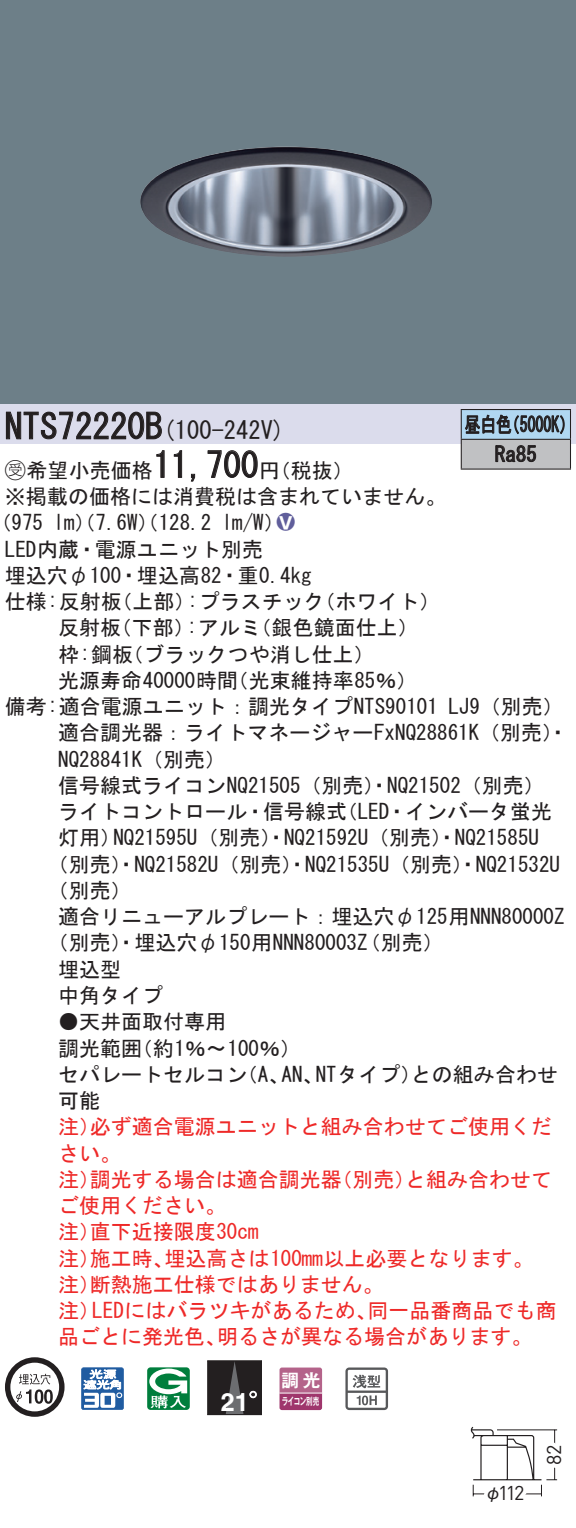
<style>
.page{position:relative;width:576px;height:1528px;background:#fff}
.page>*{position:absolute;margin:0;border:0;box-sizing:border-box;transform-origin:0 0}
.t1{font:35px "MS Gothic";color:#231f20}
.t2{font:700 25.2px "Helvetica LT Std";color:#fff}
.t3{font:24.5px "MS Gothic";color:#231f20}
.t4{font:21px/26.2px "MS Gothic";color:#231f20}
.t5{font:21px/26.2px "MS Gothic";color:#ee2928}
.t6{font:21px/29.8px "MS Gothic";color:#231f20;scale:.75 1}
.t7{font:21px "Ford Classification 1";color:#605e9b}
.t8{font:19.95px "DINOT";color:#231f20}
.t9{font:17.5px "Gothic MB101 Pro De Bold 90 pv RKSJ H";color:#fff}
.t10{font:17.5px "Gothic BBB Pro Medium 90 pv RKSJ H";color:#231f20}
.t11{font:10.15px "Gothic MB101 Pro De Bold 90 pv RKSJ H";letter-spacing:-.05em;color:#fff;scale:.65 1}
.s1{font-size:35px}
.s2{font-family:"Ford Classification 1"}
.s3{color:#fff}
</style>
<div class="page">
<div style="left:0;top:0;width:575px;height:404px;background:#6d7f88"></div>
<img style="left:140px;top:147px;width:292px;height:110px">
<div style="left:0;top:404px;width:575px;height:40px;background:#dbdcec"></div>
<svg style="left:6px;top:411px;width:156px;height:29px"></svg>
<svg style="left:156px;top:450px;width:9px;height:28px"></svg>
<svg style="left:173px;top:450px;width:9px;height:28px"></svg>
<svg style="left:190px;top:473px;width:6px;height:9px"></svg>
<svg style="left:207px;top:450px;width:51px;height:28px"></svg>
<svg style="left:5px;top:1357px;width:59px;height:59px"></svg>
<svg style="left:44px;top:1389px;width:9px;height:14px"></svg>
<svg style="left:81px;top:1367px;width:43px;height:42px"></svg>
<svg style="left:147px;top:1367px;width:43px;height:42px"></svg>
<div style="left:207px;top:1360px;width:54px;height:54px;background:#231f20"></div>
<svg style="left:226px;top:1362px;width:17px;height:50px"></svg>
<div style="left:207px;top:1360px;width:55px;height:54px;border:1px solid #231f20"></div>
<svg style="left:249px;top:1390px;width:8px;height:8px"></svg>
<svg style="left:279px;top:1367px;width:43px;height:43px;background:#ae5883"></svg>
<hr style="left:279px;top:1392px;width:43px;height:1px;background:#fff">
<svg style="left:345px;top:1367px;width:43px;height:43px"></svg>
<div style="left:461px;top:409px;width:109px;height:30px;background:#b0d7f1"></div>
<div style="left:461px;top:439px;width:109px;height:30px;background:#c0c1c3"></div>
<hr style="left:460px;top:409px;width:110px;height:1px;background:#231f20">
<hr style="left:569px;top:410px;width:2px;height:29px;background:#231f20">
<hr style="left:460px;top:439px;width:110px;height:1px;background:#231f20">
<hr style="left:569px;top:440px;width:2px;height:28px;background:#231f20">
<hr style="left:460px;top:468px;width:110px;height:2px;background:#231f20">
<svg style="left:460px;top:410px;width:104px;height:58px"></svg>
<svg style="left:470px;top:1426px;width:88px;height:71px"></svg>
<h1 class="t1" style="left:5px;top:409px;width:142px">NTS72220</h1>
<p class="t3" style="left:145px;top:418px;width:141px">(<span class="s1">B</span> 100-242 (V</p>
<h1 class="t1" style="left:153px;top:447px;width:106px">11,700</h1>
<p class="t4" style="left:5px;top:457px;width:442px"><span class="s2">B</span>希望小売価格<br>※掲載の価格には消費税は含まれていません。</p>
<p class="t7" style="left:277px;top:511px;width:19px">2<span class="s3">8</span></p>
<p class="t4" style="left:259px;top:457px;width:96px">（円税抜(</p>
<p class="t4" style="left:222px;top:509px;width:64px">l m (W/</p>
<p class="t4" style="left:5px;top:509px;width:308px;text-indent:-14px">（975<br>LED内蔵・電源ユニット別売<br>埋込穴φ100・埋込高82・重0.4kg</p>
<p class="t4" style="left:54px;top:509px;width:159px">lm）（7.6 ）（W 128.2</p>
<p class="t4" style="left:5px;top:588px;width:118px">仕様:反射板</p>
<p class="t4" style="left:111px;top:588px;width:85px">（上部）</p>
<p class="t4" style="left:187px;top:588px;width:139px">:プラスチック</p>
<p class="t4" style="left:314px;top:588px;width:127px">（ホワイト(</p>
<p class="t4" style="left:58px;top:614px;width:65px">反射板</p>
<p class="t4" style="left:111px;top:614px;width:85px">（下部）</p>
<p class="t4" style="left:187px;top:614px;width:76px">:アルミ</p>
<p class="t4" style="left:250px;top:614px;width:169px">（銀色鏡面仕上(</p>
<p class="t4" style="left:122px;top:641px;width:254px">（ブラックつや消し仕上(</p>
<p class="t4" style="left:58px;top:641px;width:76px">枠:鋼板</p>
<p class="t4" style="left:58px;top:667px;width:181px">光源寿命40000時間</p>
<p class="t4" style="left:227px;top:667px;width:191px">（光束維持率85％(</p>
<p class="t6" style="left:494px;top:409px;width:57px;text-indent:-30px">昼白色<br>Ra85</p>
<p class="t6" style="left:504px;top:409px;width:96px">（5000 (K</p>
<p class="t4" style="left:5px;top:693px;width:434px">備考:適合電源ユニット：調光タイプNTS90101</p>
<p class="t4" style="left:58px;top:719px;width:511px">適合調光器：ライトマネージャーFxNQ28861 （K 別売・(</p>
<p class="t4" style="left:58px;top:746px;width:169px">NQ28841 （K 別売(</p>
<p class="t4" style="left:58px;top:772px;width:488px">信号線式ライコンNQ21505（別売）・NQ21502（別売(</p>
<p class="t4" style="left:336px;top:798px;width:217px">（LED・インバータ蛍光</p>
<p class="t4" style="left:448px;top:693px;width:117px">LJ （9 別売(</p>
<p class="t4" style="left:113px;top:798px;width:427px;text-indent:-55px">ライトコントロール・信号線式<br>NQ21595 （U 別売）・NQ21592 （U 別売）・NQ21585U</p>
<p class="t4" style="left:58px;top:824px;width:64px">灯用）</p>
<p class="t4" style="left:48px;top:851px;width:513px">（別売）・NQ21582 （U 別売）・NQ21535 （U 別売）・NQ21532U</p>
<p class="t4" style="left:48px;top:877px;width:86px">（別売(</p>
<p class="t4" style="left:58px;top:903px;width:507px">適合リニューアルプレート：埋込穴φ125用NNN80000Z</p>
<p class="t4" style="left:48px;top:929px;width:397px">（別売）・埋込穴φ150用NNN80003（Z 別売(</p>
<p class="t4" style="left:58px;top:956px;width:65px">埋込型</p>
<p class="t4" style="left:58px;top:982px;width:106px">中角タイプ</p>
<p class="t4" style="left:132px;top:1008px;width:171px;text-indent:-74px">●天井面取付専用<br>（約1％〜100％(</p>
<p class="t4" style="left:58px;top:1034px;width:85px">調光範囲</p>
<p class="t4" style="left:315px;top:1061px;width:107px">NTタイプ）</p>
<p class="t4" style="left:411px;top:1061px;width:148px">との組み合わせ</p>
<p class="t4" style="left:58px;top:1061px;width:190px">セパレートセルコン可能</p>
<p class="t5" style="left:90px;top:1113px;width:463px">必ず適合電源ユニットと組み合わせてご使用くだ</p>
<p class="t4" style="left:237px;top:1061px;width:54px">（、A</p>
<p class="t4" style="left:281px;top:1061px;width:43px">AN、</p>
<p class="t5" style="left:58px;top:1113px;width:64px">注）さい。</p>
<p class="t5" style="left:90px;top:1166px;width:253px">調光する場合は適合調光器</p>
<p class="t5" style="left:331px;top:1166px;width:85px">（別売）</p>
<p class="t5" style="left:405px;top:1166px;width:148px">と組み合わせて</p>
<p class="t5" style="left:58px;top:1166px;width:43px">注）</p>
<p class="t5" style="left:58px;top:1192px;width:169px">ご使用ください。</p>
<p class="t5" style="left:90px;top:1218px;width:170px">直下近接限度30cm</p>
<p class="t5" style="left:58px;top:1218px;width:43px">注）</p>
<p class="t5" style="left:164px;top:1244px;width:370px">埋込高さは100mm以上必要となります。</p>
<p class="t5" style="left:90px;top:1244px;width:85px">施工時、</p>
<p class="t5" style="left:90px;top:1244px;width:295px;text-indent:-32px">注）<br>断熱施工仕様ではありません。</p>
<p class="t5" style="left:58px;top:1271px;width:43px">注）</p>
<p class="t5" style="left:92px;top:1297px;width:286px">LEDにはバラツキがあるため、</p>
<p class="t5" style="left:367px;top:1297px;width:190px">同一品番商品でも商</p>
<p class="t5" style="left:58px;top:1297px;width:43px">注）</p>
<p class="t5" style="left:58px;top:1323px;width:169px">品ごとに発光色、</p>
<p class="t5" style="left:217px;top:1323px;width:317px">明るさが異なる場合があります。</p>
<p class="t2" style="left:221px;top:1387px;width:30px">21</p>
<p class="t9" style="left:281px;top:1365px;width:41px">調光</p>
<p class="t11" style="left:282px;top:1393px;width:59px">ライコン別売</p>
<p class="t8" style="left:498px;top:1479px;width:28px">112</p>
<p class="t10" style="left:484px;top:1478px;width:19px">φ</p>
<p class="t8" style="left:540px;top:1465px;width:22px;rotate:-90deg">82</p>
</div>
